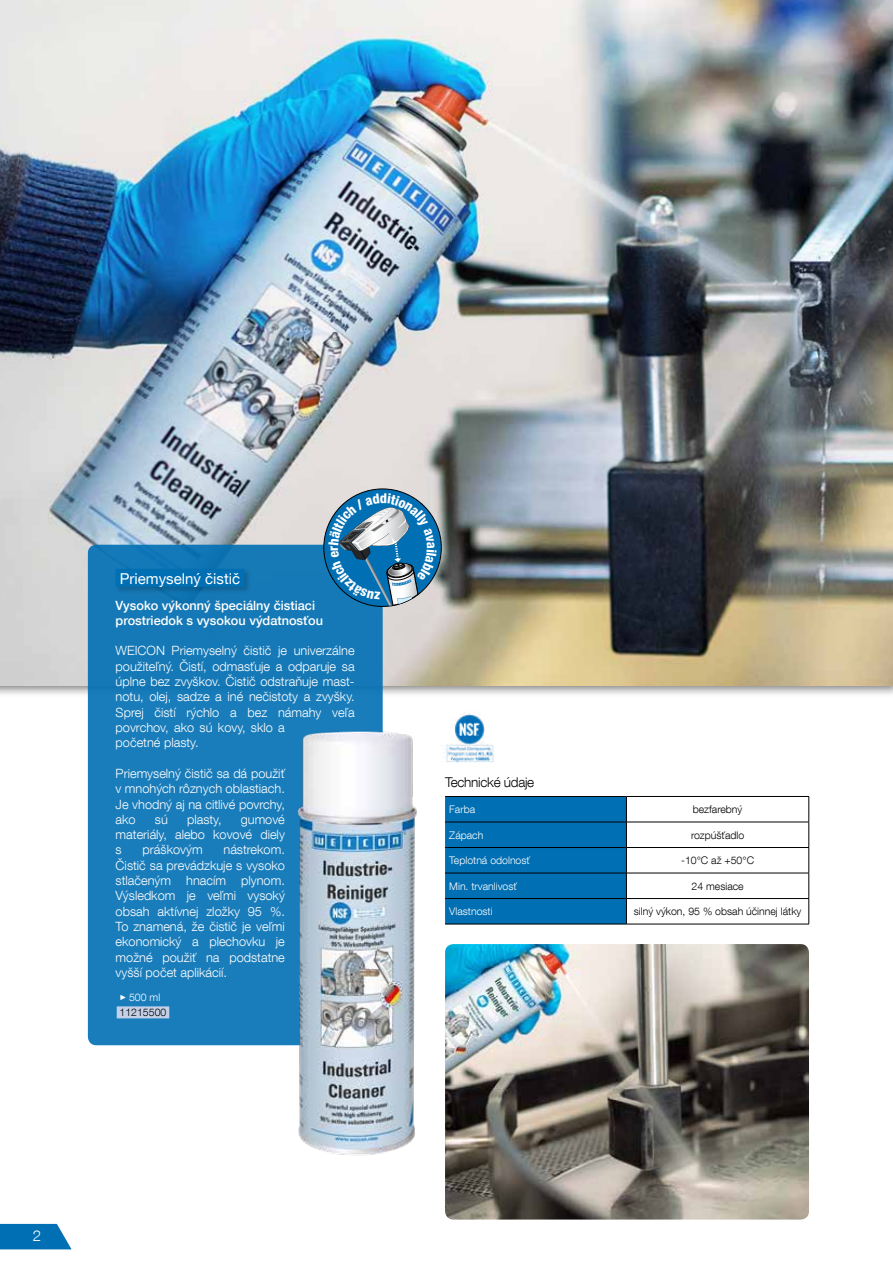
<style>
.page{position:relative;width:893px;height:1263px;background:#fff}
.page>*{position:absolute;margin:0;border:0;box-sizing:border-box;transform-origin:0 0}
.t1{font:15px "Helvetica Neue LT Com";color:#fff}
.t2{font:300 15px "Helvetica Neue LT Com";color:#fff}
.t3{font:800 condensed 13.8px "Helvetica Neue";color:#fff}
.t4{font:300 13.5px "Helvetica Neue LT Com";letter-spacing:-.02em;color:#000}
.t5{font:300 12.75px/15.3px "Helvetica Neue LT Com";color:#fff;text-align:justify}
.t6{font:500 12.75px/15.3px "Helvetica Neue LT Com";color:#fff}
.t7{font:300 10.5px/15px "Helvetica Neue LT Com";color:#000}
.t8{font:300 10.5px "Helvetica Neue LT Com";color:#fff}
.s1{font-family:"Arial";font-weight:400;font-size:7.5px;color:#fff}
.s2{color:#fff}
</style>
<div class="page">
<svg style="left:0;top:1224px;width:72px;height:25px;background:#1b7ebc"></svg>
<img style="left:0;top:0;width:893px;height:686px">
<hr style="left:626px;top:796px;width:183px;height:1px;background:#000">
<hr style="left:626px;top:822px;width:183px;height:1px;background:#000">
<hr style="left:626px;top:873px;width:183px;height:1px;background:#000">
<hr style="left:626px;top:898px;width:183px;height:1px;background:#000">
<hr style="left:445px;top:924px;width:181px;height:1px;background:#000">
<hr style="left:626px;top:924px;width:183px;height:1px;background:#000">
<hr style="left:626px;top:847px;width:183px;height:1px;background:#000">
<svg style="left:445px;top:796px;width:182px;height:128px;background:#0069ab"></svg>
<svg style="left:808px;top:797px;width:1px;height:127px"></svg>
<div style="left:88px;top:545px;width:295px;height:500px;background:#1a7dbb;border-radius:9px"></div>
<div style="left:114px;top:567px;width:138px;height:27px;background:#000;opacity:.2"></div>
<div style="left:116px;top:569px;width:128px;height:18px;background:#006fb4"></div>
<img style="left:446px;top:712px;width:48px;height:51px">
<div style="left:117px;top:1006px;width:52px;height:12px;background:#c3d0e8"></div>
<img style="left:285px;top:721px;width:157px;height:435px">
<img style="left:445px;top:944px;width:364px;height:275px">
<svg style="left:328px;top:493px;width:109px;height:113px;background:#4388b3"></svg>
<p class="t3" style="left:325px;top:551px;width:7px;rotate:-90deg">r</p>
<p class="t1" style="left:120px;top:569px;width:122px">Priemyselný čistič</p>
<p class="t6" style="left:116px;top:597px;width:209px">Vysoko výkonný špeciálny čistiaci prostriedok s vysokou výdatnosťou</p>
<p class="t5" style="left:116px;top:643px;width:240px;text-align:left">WEICON Priemyselný čistič je univerzálne použiteľný. Čistí, odmasťuje a odparuje sa úplne bez zvyškov. Čistič odstraňuje mast&shy;notu, olej, sadze a iné nečistoty a zvyšky.<br>Sprej čistí rýchlo a bez námahy veľa povrchov, ako sú kovy, sklo a<br>početné plasty.</p>
<p class="t5" style="left:116px;top:765px;width:171px">Priemyselný čistič sa dá použiť v mnohých rôznych oblastiach.<br>Je vhodný aj na citlivé povrchy, ako</p>
<p class="t5" style="left:116px;top:811px;width:171px;text-indent:125px">gumové materiály, alebo kovové diely s</p>
<p class="t5" style="left:155px;top:811px;width:14px">sú</p>
<p class="t5" style="left:187px;top:811px;width:36px">plasty,</p>
<p class="t5" style="left:116px;top:842px;width:171px;text-indent:108px">nástrekom.<br>Čistič sa prevádzkuje s vysoko stlačeným hnacím plynom.<br>Výsledkom je veľmi vysoký obsah aktívnej zložky 95 %.<br>To znamená, že čistič je veľmi ekonomický a plechovku je možné použiť na podstatne vyšší počet aplikácií.</p>
<p class="t7" style="left:120px;top:990px;width:48px"><span class="s1">►</span> <span class="s2">500 ml<br></span>11215500</p>
<p class="t5" style="left:143px;top:842px;width:61px">práškovým</p>
<p class="t2" style="left:33px;top:1226px;width:10px">2</p>
<p class="t4" style="left:445px;top:774px;width:91px">Technické údaje</p>
<p class="t8" style="left:449px;top:803px;width:27px">Farba</p>
<p class="t7" style="left:693px;top:801px;width:51px">bezfarebný</p>
<p class="t8" style="left:449px;top:828px;width:36px">Zápach</p>
<p class="t7" style="left:691px;top:827px;width:55px">rozpúšťadlo</p>
<p class="t8" style="left:449px;top:854px;width:82px">Teplotná odolnosť</p>
<p class="t7" style="left:681px;top:852px;width:74px">-10°C až +50°C</p>
<p class="t8" style="left:449px;top:879px;width:69px">Min. trvanlivosť</p>
<p class="t7" style="left:692px;top:878px;width:54px">24 mesiace</p>
<p class="t8" style="left:449px;top:905px;width:45px">Vlastnosti</p>
<p class="t7" style="left:634px;top:903px;width:169px">silný výkon, 95 % obsah účinnej látky</p>
</div>
